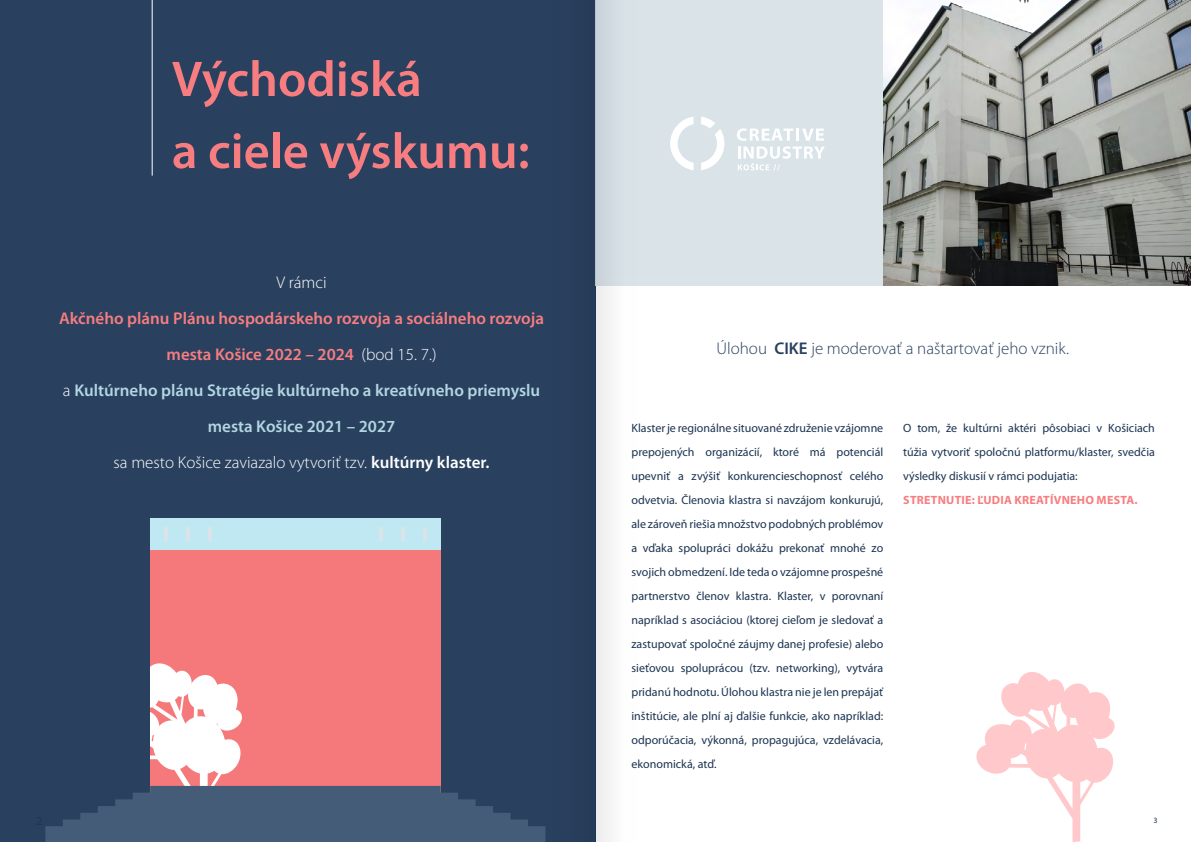
<style>
.page{position:relative;width:1191px;height:842px;background:#fff}
.page>*{position:absolute;margin:0;border:0;box-sizing:border-box;transform-origin:0 0}
.t1{font:600 50.5px/72px "Myriad Pro";color:#f77d80}
.t2{font:600 17px/36px "Myriad Pro";color:#f77d80;text-align:center}
.t3{font:300 17px "Myriad Pro";color:#29405e}
.t4{font:300 17px "Myriad Pro";color:#fff}
.t5{font:12px/24px "Myriad Pro";color:#1c3351;text-align:justify}
.t6{font:700 12px "Myriad Pro";letter-spacing:.02em;color:#f77d80}
.t7{font:8px "Myriad Pro";color:#1c3351}
.s1{font-weight:300;color:#fff}
.s2{color:#b3d6e3}
.s3{color:#fff}
.s4{font-weight:600}
</style>
<div class="page">
<div style="left:0;top:1px;width:595px;height:841px;background:#29405e"></div>
<svg style="left:976px;top:672px;width:139px;height:170px"></svg>
<img style="left:883px;top:0;width:308px;height:285px">
<div style="left:595px;top:0;width:288px;height:285px;background:#d9e3e8"></div>
<svg style="left:670px;top:117px;width:23px;height:53px"></svg>
<svg style="left:701px;top:117px;width:23px;height:53px"></svg>
<svg style="left:737px;top:128px;width:88px;height:43px"></svg>
<div style="left:150px;top:550px;width:150px;height:260px;background:#f5787a"></div>
<div style="left:150px;top:519px;width:75px;height:31px;background:#bfe8f2"></div>
<hr style="left:208px;top:528px;width:4px;height:13px;background:#d9e3e8">
<hr style="left:186px;top:528px;width:4px;height:13px;background:#d9e3e8">
<hr style="left:164px;top:528px;width:4px;height:13px;background:#d9e3e8">
<div style="left:290px;top:550px;width:150px;height:260px;background:#f5787a"></div>
<div style="left:221px;top:519px;width:219px;height:31px;background:#bfe8f2"></div>
<hr style="left:379px;top:528px;width:4px;height:13px;background:#d9e3e8">
<hr style="left:401px;top:528px;width:4px;height:13px;background:#d9e3e8">
<hr style="left:423px;top:528px;width:4px;height:13px;background:#d9e3e8">
<svg style="left:45px;top:662px;width:500px;height:180px"></svg>
<hr style="left:152px;top:0;width:1px;height:176px;background:#fff">
<svg style="left:595px;top:0;width:43px;height:842px"></svg>
<div style="left:553px;top:0;width:42px;height:842px;background:#283f5c"></div>
<h1 class="t1" style="left:172px;top:44px;width:359px">Východiská<br>a ciele výskumu:</h1>
<h2 class="t4" style="left:276px;top:273px;width:52px">V rámci</h2>
<p class="t2" style="left:59px;top:301px;width:486px">Akčného plánu Plánu hospodárskeho rozvoja a sociálneho rozvoja mesta Košice 2022 – 2024 <span class="s1">(bod 15. 7.)<br>a</span> <span class="s2">Kultúrneho plánu Stratégie kultúrneho a kreatívneho priemyslu mesta Košice 2021 – 2027<br></span><span class="s1">sa mesto Košice zaviazalo vytvoriť tzv.</span> <span class="s3">kultúrny klaster.</span></p>
<h2 class="t3" style="left:716px;top:339px;width:354px">Úlohou <span class="s4">CIKE</span> je moderovať a naštartovať jeho vznik.</h2>
<p class="t5" style="left:631px;top:416px;width:253px">Klaster je regionálne situované združenie vzájomne prepojených organizácií, ktoré má potenciál upevniť a zvýšiť konkurencieschopnosť celého odvetvia. Členovia klastra si navzájom konkurujú, ale zároveň riešia množstvo podobných problémov a vďaka spolupráci dokážu prekonať mnohé zo svojich obmedzení. Ide teda o vzájomne prospešné partnerstvo členov klastra. Klaster, v porovnaní napríklad s asociáciou (ktorej cieľom je sledovať a zastupovať spoločné záujmy danej profesie) alebo sieťovou spoluprácou (tzv. networking), vytvára pridanú hodnotu. Úlohou klastra nie je len prepájať inštitúcie, ale plní aj ďalšie funkcie, ako napríklad: odporúčacia, výkonná, propagujúca, vzdelávacia, ekonomická, atď.</p>
<p class="t5" style="left:903px;top:416px;width:253px">O tom, že kultúrni aktéri pôsobiaci v Košiciach túžia vytvoriť spoločnú platformu/klaster, svedčia výsledky diskusií v rámci podujatia:</p>
<p class="t6" style="left:903px;top:492px;width:236px">STRETNUTIE: ĽUDIA KREATÍVNEHO MESTA.</p>
<p class="t7" style="left:1153px;top:816px;width:6px">3</p>
</div>
